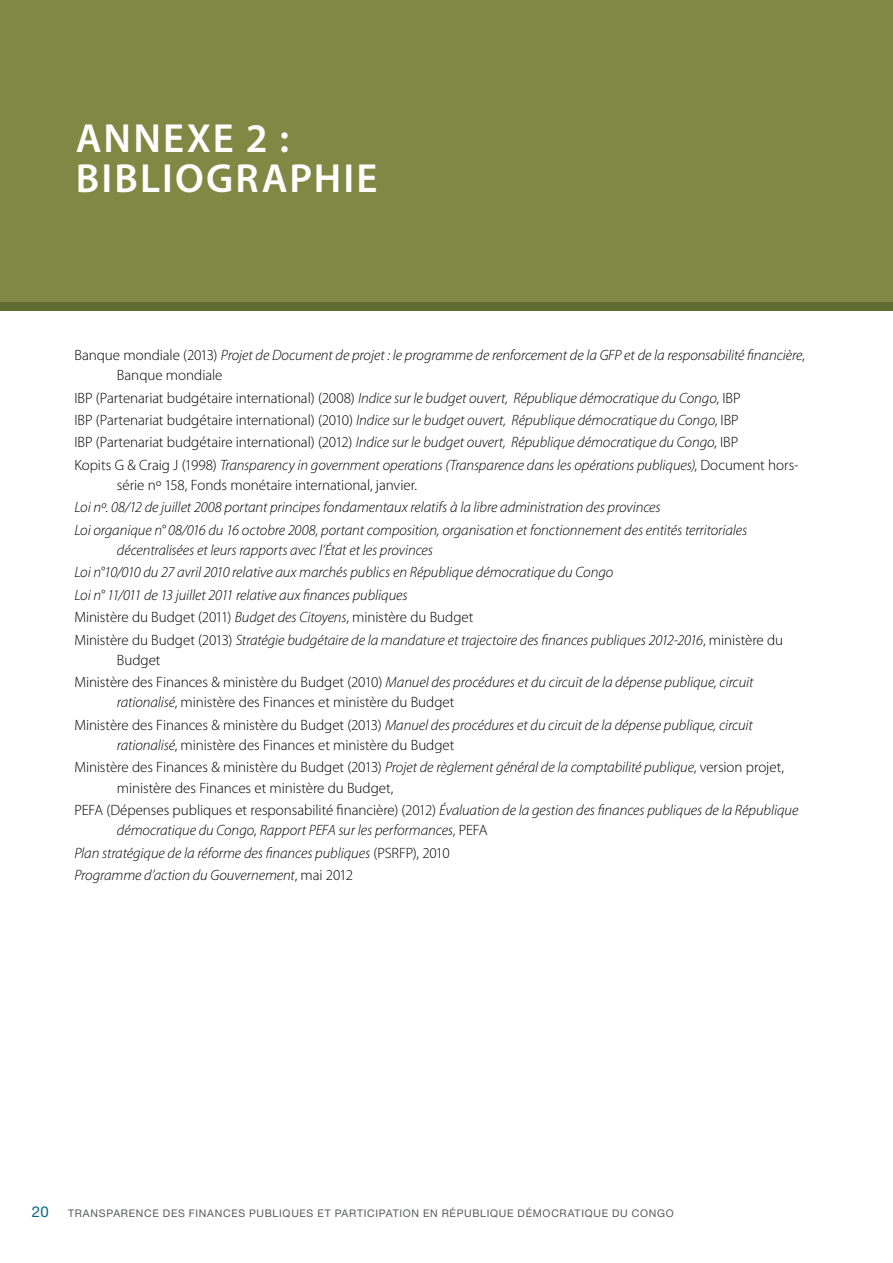
<style>
.page{position:relative;width:893px;height:1263px;background:#fff}
.page>*{position:absolute;margin:0;border:0;box-sizing:border-box;transform-origin:0 0}
.t1{font:600 40.8px/40px "Myriad Pro";letter-spacing:.055em;color:#fff}
.t2{font:italic 300 15px/22.4px "Myriad Pro";letter-spacing:-.005em;color:#000}
.t3{font:300 15px/22.4px "Myriad Pro";letter-spacing:-.005em;color:#000}
.t4{font:15px "Helvetica Neue LT Std";color:#006885}
.t5{font:10.5px "Helvetica Neue LT Std";letter-spacing:.065em;color:#58595b}
.s1{font-style:normal}
.s2{font-style:italic}
</style>
<div class="page">
<div style="left:0;top:0;width:893px;height:304px;background:#7f8944"></div>
<div style="left:0;top:302px;width:893px;height:8px;background:#616c33"></div>
<h1 class="t1" style="left:76px;top:117px;width:303px">ANNEXE 2 :<br>BIBLIOGRAPHIE</h1>
<p class="t2" style="left:117px;top:345px;width:689px;line-height:20.2px;text-indent:-43px"><span class="s1">Banque mondiale (2013)</span> Projet de Document de projet : le programme de renforcement de la GFP et de la responsabilité financière<span class="s1">,<br>Banque mondiale</span></p>
<p class="t2" style="left:74px;top:387px;width:726px"><span class="s1">IBP (Partenariat budgétaire international) (2008)</span> Indice sur le budget ouvert, République démocratique du Congo<span class="s1">, IBP<br>IBP (Partenariat budgétaire international) (2010)</span> Indice sur le budget ouvert, République démocratique du Congo<span class="s1">, IBP<br>IBP (Partenariat budgétaire international) (2012)</span> Indice sur le budget ouvert, République démocratique du Congo<span class="s1">, IBP<br>Kopits G &amp; Craig J (1998)</span> Transparency in government operations (Transparence dans les opérations publiques)<span class="s1">, Document hors-</span></p>
<p class="t3" style="left:117px;top:474px;width:302px">série nº 158, Fonds monétaire international, janvier.</p>
<p class="t2" style="left:74px;top:497px;width:675px">Loi nº. 08/12 de juillet 2008 portant principes fondamentaux relatifs à la libre administration des provinces<br>Loi organique n° 08/016 du 16 octobre 2008, portant composition, organisation et fonctionnement des entités territoriales</p>
<p class="t2" style="left:74px;top:539px;width:710px;text-indent:43px">décentralisées et leurs rapports avec l’État et les provinces<br>Loi n°10/010 du 27 avril 2010 relative aux marchés publics en République démocratique du Congo<br>Loi n° 11/011 de 13 juillet 2011 relative aux finances publiques<br><span class="s1">Ministère du Budget (2011)</span> Budget des Citoyens<span class="s1">, ministère du Budget<br>Ministère du Budget (2013)</span> Stratégie budgétaire de la mandature et trajectoire des finances publiques 2012-2016<span class="s1">, ministère du</span></p>
<p class="t2" style="left:74px;top:649px;width:681px;text-indent:43px"><span class="s1">Budget<br>Ministère des Finances &amp; ministère du Budget (2010)</span> Manuel des procédures et du circuit de la dépense publique, circuit</p>
<p class="t3" style="left:74px;top:691px;width:680px;text-indent:43px"><span class="s2">rationalisé</span>, ministère des Finances et ministère du Budget<br>Ministère des Finances &amp; ministère du Budget (2013) <span class="s2">Manuel des procédures et du circuit de la dépense publique, circuit</span></p>
<p class="t3" style="left:74px;top:734px;width:711px;text-indent:43px"><span class="s2">rationalisé</span>, ministère des Finances et ministère du Budget<br>Ministère des Finances &amp; ministère du Budget (2013) <span class="s2">Projet de règlement général de la comptabilité publique</span>, version projet,</p>
<p class="t3" style="left:74px;top:777px;width:725px;text-indent:43px">ministère des Finances et ministère du Budget,<br>PEFA (Dépenses publiques et responsabilité financière) (2012) <span class="s2">Évaluation de la gestion des finances publiques de la République</span></p>
<p class="t2" style="left:74px;top:819px;width:415px;text-indent:43px">démocratique du Congo<span class="s1">,</span> Rapport PEFA sur les performances<span class="s1">, PEFA<br></span>Plan stratégique de la réforme des finances publiques <span class="s1">(PSRFP), 2010<br></span>Programme d’action du Gouvernement<span class="s1">, mai 2012</span></p>
<p class="t4" style="left:32px;top:1202px;width:18px">20</p>
<p class="t5" style="left:68px;top:1207px;width:607px">TRANSPARENCE DES FINANCES PUBLIQUES ET PARTICIPATION EN RÉPUBLIQUE DÉMOCRATIQUE DU CONGO</p>
</div>
